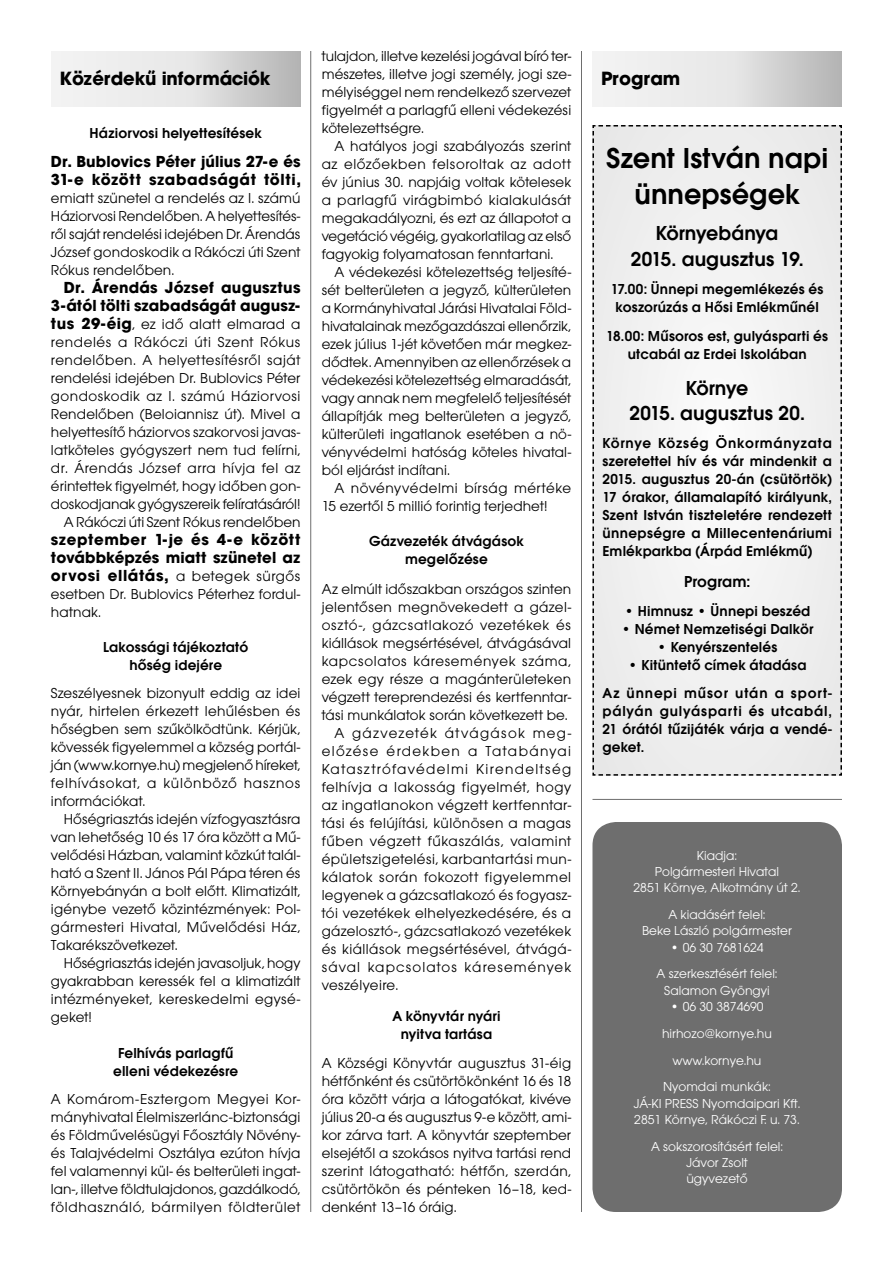
<style>
.page{position:relative;width:893px;height:1263px;background:#fff}
.page>*{position:absolute;margin:0;border:0;box-sizing:border-box;transform-origin:0 0}
.t1{font:30px/36px "Avant Garde Gothic Dm PFL";color:#000;text-align:center}
.t2{font:21px/25.2px "Avant Garde Gothic Dm PFL";color:#000;text-align:center}
.t3{font:700 18px "Avant Garde PFL";color:#000}
.t4{font:16.5px "Avant Garde Gothic Dm PFL";color:#000}
.t5{font:15px/18px "Avant Garde Gothic Bk PFL";letter-spacing:.015em;color:#000;text-align:justify}
.t6{font:15px/18px "Avant Garde Gothic Dm PFL";letter-spacing:.01em;color:#000;text-align:center}
.t7{font:700 15px/18px "Avant Garde PFL";letter-spacing:.025em;color:#000}
.t8{font:15px "Avant Garde Gothic Bk PFL";letter-spacing:.04em;color:#000}
.t9{font:15px "Avant Garde Gothic Bk PFL";letter-spacing:.035em;color:#000}
.t10{font:15px "Avant Garde Gothic Bk PFL";letter-spacing:.085em;color:#000}
.t11{font:15px "Avant Garde Gothic Bk PFL";letter-spacing:.07em;color:#000}
.t12{font:15px "Avant Garde Gothic Bk PFL";letter-spacing:.09em;color:#000}
.t13{font:13.5px/16.2px "Avant Garde Gothic Bk PFL";color:#fff;text-align:center}
.s1{font-family:"Avant Garde PFL";font-weight:700}
.s2{font-family:"Avant Garde Gothic Bk PFL";font-weight:400}
</style>
<div class="page">
<div style="left:51px;top:51px;width:249px;height:55px;background:linear-gradient(to right,#fefefe,#c1c1c1)"></div>
<div style="left:592px;top:822px;width:250px;height:390px;background:#6e6e6e;border-radius:23px"></div>
<hr style="left:592px;top:799px;width:250px;height:1px;background:#6e6e6e">
<div style="left:592px;top:51px;width:250px;height:55px;background:linear-gradient(to right,#fefefe,#c1c1c1)"></div>
<svg style="left:592px;top:125px;width:250px;height:651px"></svg>
<hr style="left:310px;top:51px;width:1px;height:1161px;background:#6e6e6e">
<hr style="left:581px;top:51px;width:1px;height:1161px;background:#6e6e6e">
<p class="t3" style="left:60px;top:67px;width:213px">Közérdekű információk</p>
<p class="t6" style="left:90px;top:124px;width:174px">Háziorvosi helyettesítések</p>
<p class="t7" style="left:51px;top:152px;width:251px">Dr. Bublovics Péter július 27-e és<br>31-e között szabadságát tölti,</p>
<p class="t5" style="left:51px;top:189px;width:251px">emiatt szünetel a rendelés az I. számú Háziorvosi Rendelőben. A helyettesítés&shy;ről saját rendelési idejében Dr. Árendás József gondoskodik a Rákóczi úti Szent Rókus rendelőben.</p>
<p class="t7" style="left:51px;top:278px;width:251px;text-align:right">Dr. Árendás József augusztus<br>3-ától tölti szabadságát augusz-</p>
<p class="t5" style="left:51px;top:315px;width:251px;text-align:right"><span class="s1">tus 29-éig</span>, ez idő alatt elmarad a rendelés a Rákóczi úti Szent Rókus rendelőben. A helyettesítésről saját rendelési idejében Dr. Bublovics Péter gondoskodik az I. számú Háziorvosi Rendelőben (Beloiannisz út). Mivel a helyettesítő háziorvos szakorvosi javas&shy;latköteles gyógyszert nem tud felírni, dr. Árendás József arra hívja fel az érintettek figyelmét, hogy időben gon&shy;doskodjanak gyógyszereik felíratásáról!<br>A Rákóczi úti Szent Rókus rendelőben</p>
<p class="t7" style="left:51px;top:530px;width:251px;text-align:justify">szeptember 1-je és 4-e között továbbképzés miatt szünetel az orvosi ellátás, <span class="s2">a betegek sürgős</span></p>
<p class="t5" style="left:51px;top:585px;width:251px">esetben Dr. Bublovics Péterhez fordul&shy;hatnak.</p>
<p class="t6" style="left:103px;top:638px;width:147px">Lakossági tájékoztató hőség idejére</p>
<p class="t5" style="left:51px;top:684px;width:251px">Szeszélyesnek bizonyult eddig az idei nyár, hirtelen érkezett lehűlésben és hőségben sem szűkölködtünk. Kérjük, kövessék figyelemmel a község portál&shy;ján (www.kornye.hu) megjelenő híreket, felhívásokat, a különböző hasznos információkat.</p>
<p class="t5" style="left:51px;top:810px;width:251px;text-indent:13px">Hőségriasztás idején vízfogyasztásra van lehetőség 10 és 17 óra között a Mű&shy;velődési Házban, valamint közkút talál&shy;ható a Szent II. János Pál Pápa téren és Környebányán a bolt előtt. Klimatizált, igénybe vezető közintézmények: Pol&shy;gármesteri Hivatal, Művelődési Ház, Takarékszövetkezet.</p>
<p class="t5" style="left:51px;top:954px;width:251px;text-indent:13px">Hőségriasztás idején javasoljuk, hogy gyakrabban keressék fel a klimatizált intézményeket, kereskedelmi egysé&shy;geket!</p>
<p class="t6" style="left:113px;top:1043px;width:127px">Felhívás parlagfű elleni védekezésre</p>
<p class="t5" style="left:51px;top:1090px;width:251px">A Komárom-Esztergom Megyei Kor&shy;mányhivatal Élelmiszerlánc-biztonsági és Földművelésügyi Főosztály Növény&shy;és Talajvédelmi Osztálya ezúton hívja fel valamennyi kül- és belterületi ingat&shy;lan-, illetve földtulajdonos, gazdálkodó, földhasználó, bármilyen földterület</p>
<p class="t5" style="left:322px;top:47px;width:251px">tulajdon, illetve kezelési jogával bíró ter&shy;mészetes, illetve jogi személy, jogi sze&shy;mélyiséggel nem rendelkező szervezet figyelmét a parlagfű elleni védekezési kötelezettségre.</p>
<p class="t5" style="left:322px;top:137px;width:251px;text-indent:13px">A hatályos jogi szabályozás szerint az előzőekben felsoroltak az adott év június 30. napjáig voltak kötelesek a parlagfű virágbimbó kialakulását megakadályozni, és ezt az állapotot a vegetáció végéig, gyakorlatilag az első fagyokig folyamatosan fenntartani.</p>
<p class="t5" style="left:322px;top:263px;width:251px;text-indent:13px">A védekezési kötelezettség teljesíté&shy;sét belterületen a jegyző, külterületen a Kormányhivatal Járási Hivatalai Föld&shy;hivatalainak mezőgazdászai ellenőrzik, ezek július 1-jét követően már megkez&shy;dődtek. Amennyiben az ellenőrzések a védekezési kötelezettség elmaradását, vagy annak nem megfelelő teljesítését állapítják meg belterületen a jegyző, külterületi ingatlanok esetében a nö&shy;vényvédelmi hatóság köteles hivatal&shy;ból eljárást indítani.</p>
<p class="t5" style="left:322px;top:479px;width:251px;text-indent:13px">A növényvédelmi bírság mértéke<br>15 ezertől 5 millió forintig terjedhet!</p>
<p class="t6" style="left:369px;top:532px;width:156px">Gázvezeték átvágások megelőzése</p>
<p class="t5" style="left:322px;top:580px;width:251px">Az elmúlt időszakban országos szinten</p>
<p class="t5" style="left:322px;top:598px;width:251px">jelentősen megnövekedett a gázel-</p>
<p class="t8" style="left:322px;top:617px;width:251px">osztó-, gázcsatlakozó vezetékek és</p>
<p class="t5" style="left:322px;top:634px;width:251px">kiállások megsértésével, átvágásával</p>
<p class="t8" style="left:322px;top:653px;width:251px">kapcsolatos káresemények száma,</p>
<p class="t5" style="left:322px;top:670px;width:251px">ezek egy része a magánterületeken</p>
<p class="t5" style="left:322px;top:688px;width:251px">végzett tereprendezési és kertfenntar-</p>
<p class="t5" style="left:322px;top:706px;width:248px">tási munkálatok során következett be.</p>
<p class="t10" style="left:334px;top:725px;width:238px">A gázvezeték átvágások meg-</p>
<p class="t12" style="left:322px;top:743px;width:251px">előzése érdekben a Tatabányai</p>
<p class="t10" style="left:322px;top:761px;width:251px">Katasztrófavédelmi Kirendeltség</p>
<p class="t9" style="left:322px;top:779px;width:251px">felhívja a lakosság figyelmét, hogy</p>
<p class="t5" style="left:322px;top:796px;width:251px">az ingatlanokon végzett kertfenntar-</p>
<p class="t5" style="left:322px;top:814px;width:251px">tási és felújítási, különösen a magas</p>
<p class="t8" style="left:322px;top:833px;width:251px">fűben végzett fűkaszálás, valamint</p>
<p class="t5" style="left:322px;top:850px;width:251px">épületszigetelési, karbantartási mun-</p>
<p class="t9" style="left:322px;top:869px;width:251px">kálatok során fokozott figyelemmel</p>
<p class="t5" style="left:322px;top:886px;width:251px">legyenek a gázcsatlakozó és fogyasz-</p>
<p class="t5" style="left:322px;top:904px;width:251px">tói vezetékek elhelyezkedésére, és a</p>
<p class="t5" style="left:322px;top:922px;width:251px">gázelosztó-, gázcsatlakozó vezetékek</p>
<p class="t5" style="left:322px;top:940px;width:251px">és kiállások megsértésével, átvágá-</p>
<p class="t11" style="left:322px;top:959px;width:251px">sával kapcsolatos káresemények</p>
<p class="t5" style="left:322px;top:976px;width:78px">veszélyeire.</p>
<p class="t6" style="left:392px;top:1007px;width:110px">A könyvtár nyári nyitva tartása</p>
<p class="t5" style="left:322px;top:1053px;width:251px">A Községi Könyvtár augusztus 31-éig hétfőnként és csütörtökönként 16 és 18 óra között várja a látogatókat, kivéve július 20-a és augusztus 9-e között, ami&shy;kor zárva tart. A könyvtár szeptember elsejétől a szokásos nyitva tartási rend szerint látogatható: hétfőn, szerdán, csütörtökön és pénteken 16–18, ked&shy;denként 13–16 óráig.</p>
<p class="t3" style="left:601px;top:67px;width:81px">Program</p>
<h1 class="t1" style="left:606px;top:140px;width:224px">Szent István napi ünnepségek</h1>
<h2 class="t2" style="left:631px;top:221px;width:174px">Környebánya<br>2015. augusztus 19.</h2>
<p class="t6" style="left:611px;top:280px;width:214px">17.00: Ünnepi megemlékezés és koszorúzás a Hősi Emlékműnél</p>
<p class="t6" style="left:606px;top:327px;width:223px">18.00: Műsoros est, gulyásparti és utcabál az Erdei Iskolában</p>
<h2 class="t2" style="left:629px;top:375px;width:177px">Környe<br>2015. augusztus 20.</h2>
<p class="t6" style="left:602px;top:434px;width:231px;text-align:justify">Környe Község Önkormányzata szeretettel hív és vár mindenkit a 2015. augusztus 20-án (csütörtök)<br>17 órakor, államalapító királyunk, Szent István tiszteletére rendezett ünnepségre a Millecentenáriumi Emlékparkba (Árpád Emlékmű)</p>
<p class="t4" style="left:684px;top:572px;width:68px">Program:</p>
<p class="t6" style="left:624px;top:601px;width:188px">• Himnusz • Ünnepi beszéd</p>
<p class="t6" style="left:621px;top:619px;width:194px">• Német Nemzetiségi Dalkör</p>
<p class="t6" style="left:657px;top:637px;width:122px">• Kenyérszentelés</p>
<p class="t6" style="left:602px;top:650px;width:231px;line-height:28.7px">• Kitüntető címek átadása<br>Az ünnepi műsor után a sport-</p>
<p class="t6" style="left:602px;top:702px;width:231px;text-align:justify">pályán gulyásparti és utcabál, 21 órától tűzijáték várja a vendé&shy;geket.</p>
<p class="t13" style="left:633px;top:847px;width:168px">Kiadja:<br>Polgármesteri Hivatal<br>2851 Környe, Alkotmány út 2.</p>
<p class="t13" style="left:642px;top:906px;width:151px">A kiadásért felel:<br>Beke László polgármester</p>
<p class="t13" style="left:656px;top:934px;width:122px;line-height:26.8px">• 06 30 7681624<br>A szerkesztésért felel:</p>
<p class="t13" style="left:664px;top:982px;width:107px">Salamon Gyöngyi</p>
<p class="t13" style="left:662px;top:993px;width:112px;line-height:26.8px">• 06 30 3874690 hirhozo@kornye.hu www.kornye.hu<br>Nyomdai munkák:</p>
<p class="t13" style="left:634px;top:1095px;width:168px;text-align:left">JÁ-KI PRESS Nyomdaipari Kft.<br>2851 Környe, Rákóczi F. u. 73.</p>
<p class="t13" style="left:651px;top:1138px;width:133px">A sokszorosításért felel:<br>Jávor Zsolt<br>ügyvezető</p>
</div>
